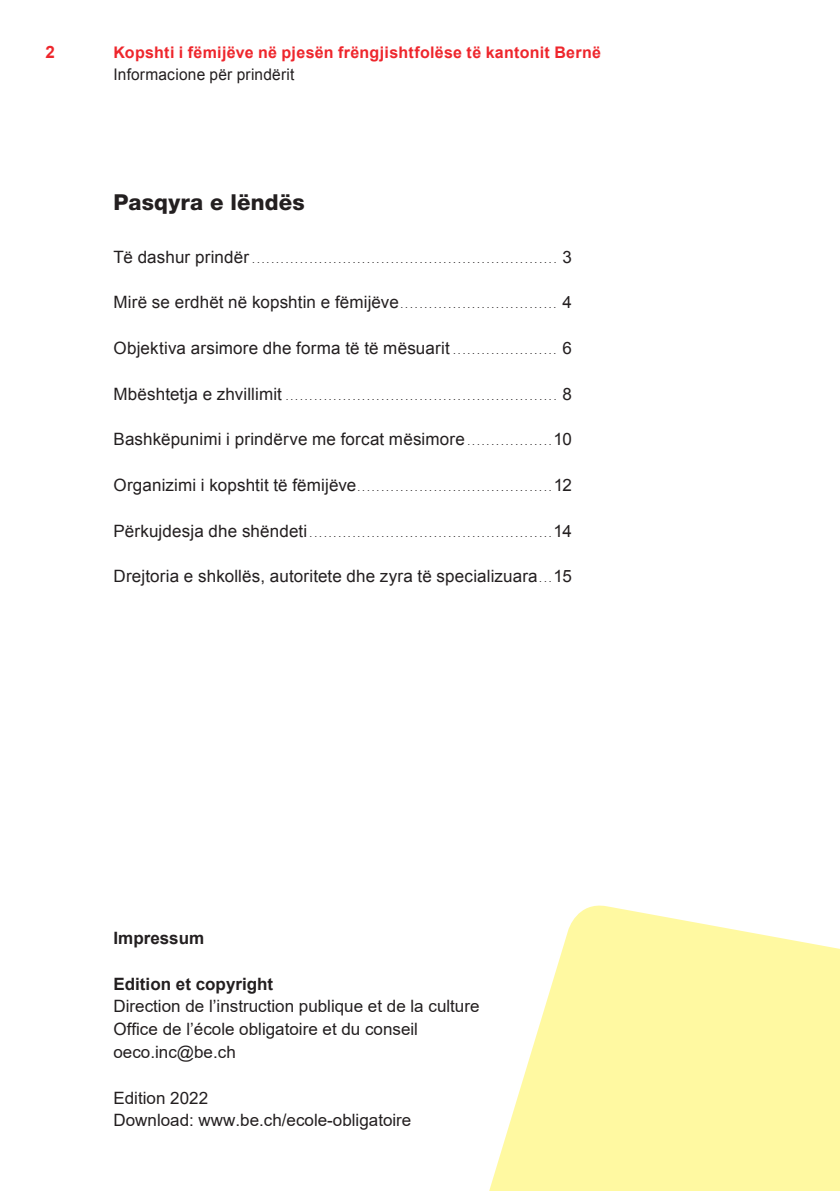
<style>
.page{position:relative;width:840px;height:1191px;background:#fff}
.page>*{position:absolute;margin:0;border:0;box-sizing:border-box;transform-origin:0 0}
.t1{font:800 22px "Helvetica Neue LT Std";letter-spacing:.01em;color:#231f20}
.t2{font:17px/22.8px "Arial";color:#231f20}
.t3{font:700 17px "Arial";color:#231f20}
.t4{font:700 17px "Arial";color:#ee262c}
.t5{font:700 16px "Arial";letter-spacing:.02em;color:#ee262c}
.t6{font:16px "Arial";letter-spacing:.015em;color:#231f20;scale:.96 1}
.t7{font:10px "Arial";color:#231f20}
.s1{font-size:17px}
.s2{font-size:10px}
</style>
<div class="page">
<svg style="left:489px;top:905px;width:350px;height:286px"></svg>
<h2 class="t4" style="left:45px;top:40px;width:11px">2</h2>
<h3 class="t5" style="left:113px;top:41px;width:489px">Kopshti i fëmijëve në pjesën frëngjishtfolëse të kantonit Bernë</h3>
<h3 class="t6" style="left:113px;top:64px;width:190px">Informacione për prindërit</h3>
<h1 class="t1" style="left:113px;top:189px;width:192px">Pasqyra e lëndës</h1>
<p class="t7" style="left:113px;top:253px;width:459px"><span class="s1">Të dashur prindër</span>................................................................ <span class="s1">3</span></p>
<p class="t7" style="left:113px;top:298px;width:459px"><span class="s1">Mirë se erdhët në kopshtin e fëmijëve</span>................................. <span class="s1">4</span></p>
<h2 class="t2" style="left:113px;top:337px;width:459px">Objektiva arsimore dhe forma të të mësuarit <span class="s2">. . . . . . . . . . . . . . . . . . . . . .</span> 6</h2>
<p class="t7" style="left:113px;top:389px;width:459px"><span class="s1">Mbështetja e zhvillimit</span> ......................................................... <span class="s1">8</span></p>
<h2 class="t2" style="left:113px;top:428px;width:459px">Bashkëpunimi i prindërve me forcat mësimore <span class="s2">. . . . . . . . . . . . . . . . . .</span> 10</h2>
<p class="t7" style="left:113px;top:481px;width:460px"><span class="s1">Organizimi i kopshtit të fëmijëve</span>.........................................<span class="s1">12</span></p>
<p class="t7" style="left:113px;top:526px;width:459px"><span class="s1">Përkujdesja dhe shëndeti</span>...................................................<span class="s1">14</span></p>
<h2 class="t2" style="left:113px;top:565px;width:459px">Drejtoria e shkollës, autoritete dhe zyra të specializuara<span class="s2">. . .</span> 15</h2>
<h2 class="t3" style="left:113px;top:926px;width:92px">Impressum</h2>
<h2 class="t3" style="left:113px;top:971px;width:161px">Edition et copyright</h2>
<h2 class="t2" style="left:113px;top:994px;width:367px">Direction de l’instruction publique et de la culture<br>Office de l’école obligatoire et du conseil oeco.inc@be.ch</h2>
<h2 class="t2" style="left:113px;top:1086px;width:299px">Edition 2022<br>Download: www.be.ch/ecole-obligatoire</h2>
</div>
